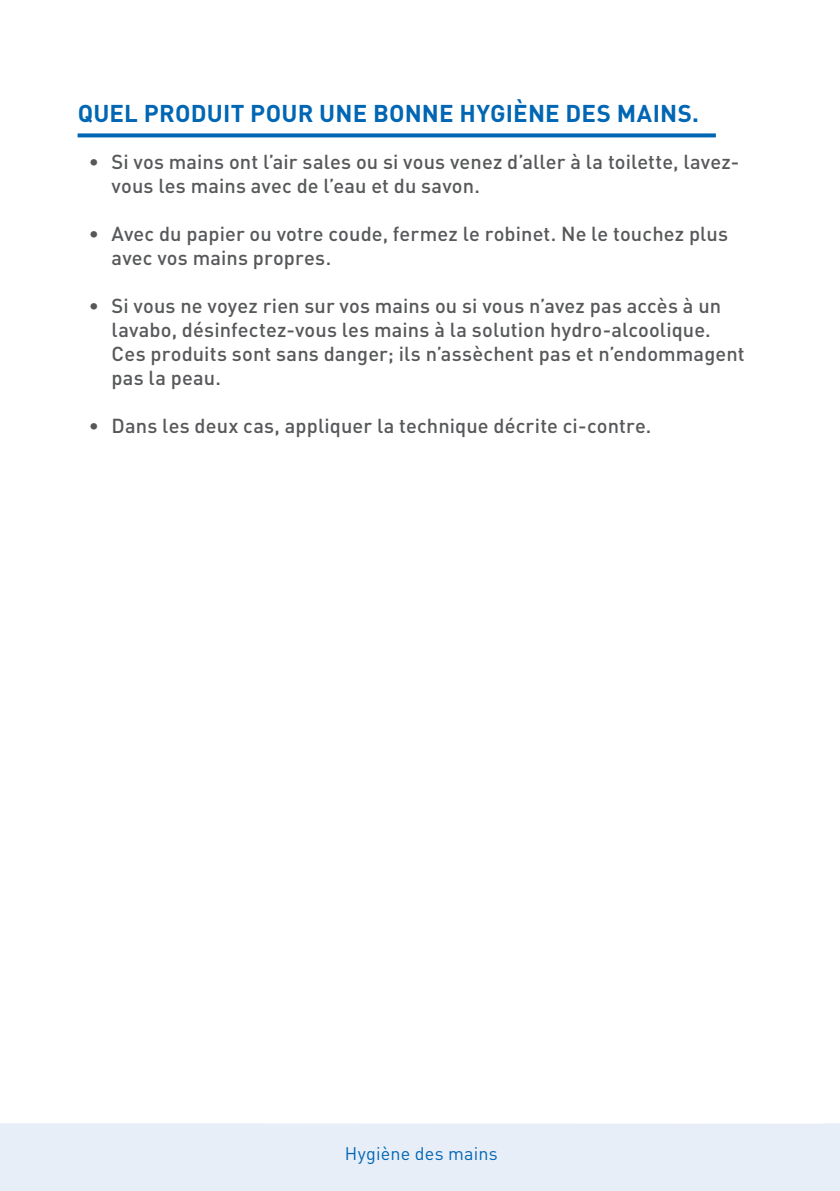
<style>
.page{position:relative;width:840px;height:1191px;background:#fff}
.page>*{position:absolute;margin:0;border:0;box-sizing:border-box;transform-origin:0 0}
.Titre{font:700 24px "DINOT";letter-spacing:.01em;color:#0166b3}
.t1{font:500 20px/24px "DINOT";letter-spacing:.005em;color:#57585a}
.t2{font:18px "DINOT";letter-spacing:.01em;color:#0166b3}
</style>
<div class="page">
<div style="left:0;top:1123px;width:839px;height:68px;background:#e8eef8"></div>
<svg style="left:77px;top:133px;width:638px;height:4px;background:#1b76ba"></svg>
<p class="Titre" style="left:78px;top:98px;width:622px">QUEL PRODUIT POUR UNE BONNE HYGIÈNE DES MAINS.</p>
<p class="t1" style="left:111px;top:149px;width:629px;text-indent:-23px">• Si vos mains ont l’air sales ou si vous venez d’aller à la toilette, lavez&shy;vous les mains avec de l’eau et du savon.</p>
<p class="t1" style="left:111px;top:221px;width:617px;text-indent:-23px">• Avec du papier ou votre coude, fermez le robinet. Ne le touchez plus avec vos mains propres.</p>
<p class="t1" style="left:111px;top:293px;width:634px;text-indent:-23px">• Si vous ne voyez rien sur vos mains ou si vous n’avez pas accès à un lavabo, désinfectez-vous les mains à la solution hydro-alcoolique.<br>Ces produits sont sans danger; ils n’assèchent pas et n’endommagent pas la peau.</p>
<p class="t1" style="left:89px;top:413px;width:563px">• Dans les deux cas, appliquer la technique décrite ci-contre.</p>
<p class="t2" style="left:344px;top:1142px;width:155px">Hygiène des mains</p>
</div>
